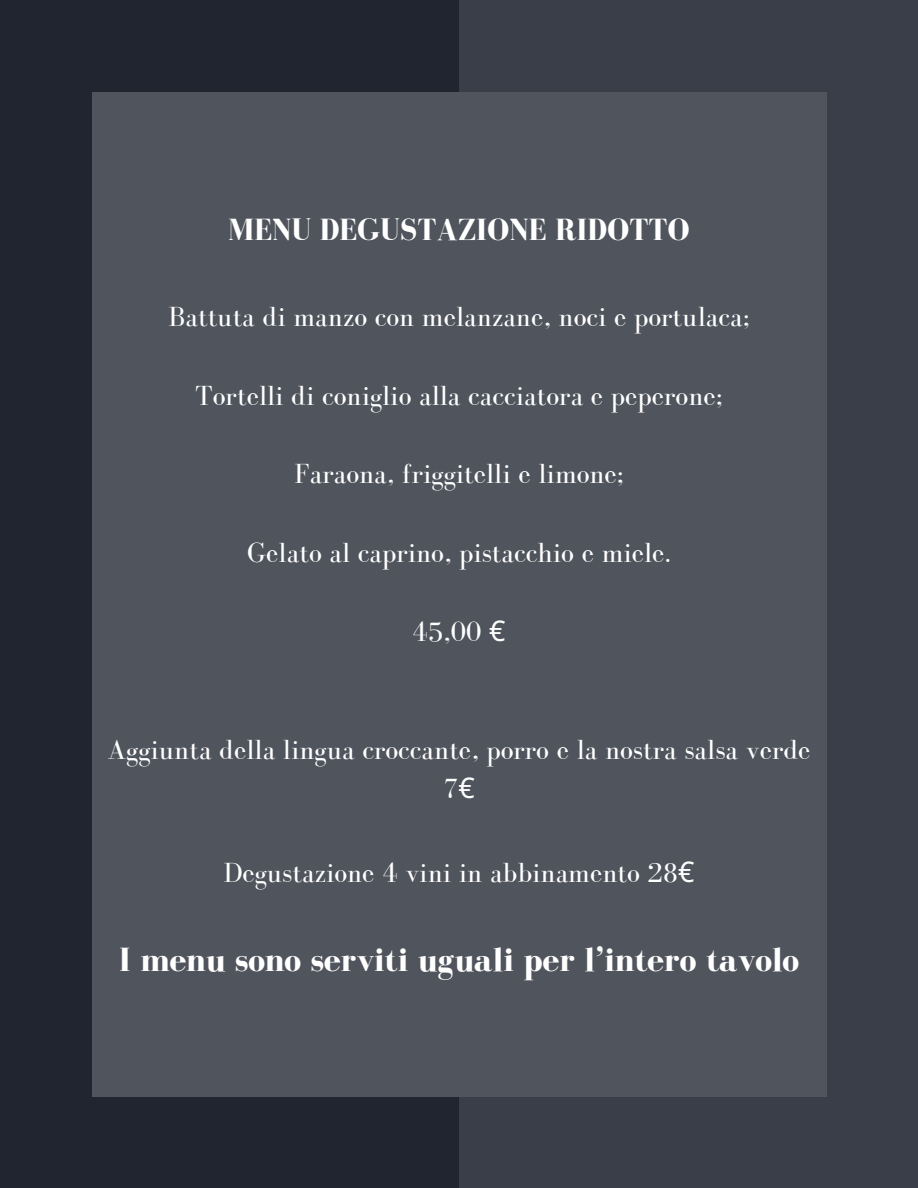
<style>
.page{position:relative;width:918px;height:1188px;background:#212530}
.page>*{position:absolute;margin:0;border:0;box-sizing:border-box;transform-origin:0 0}
.t1{font:700 34.5px "Bodoni FLF";color:#fff}
.t2{font:700 31.5px "Bodoni FLF";color:#fff}
.t3{font:28.5px/39.3px "Bodoni FLF";color:#fff;text-align:center}
.s1{font-family:"Noto Sans"}
</style>
<div class="page">
<div style="left:459px;top:0;width:459px;height:1188px;background:#3a3e48"></div>
<div style="left:92px;top:92px;width:734px;height:1004px;background:#50545d"></div>
<p class="t2" style="left:228px;top:213px;width:463px">MENU DEGUSTAZIONE RIDOTTO</p>
<p class="t3" style="left:168px;top:297px;width:583px">Battuta di manzo con melanzane, noci e portulaca;</p>
<p class="t3" style="left:195px;top:375px;width:529px">Tortelli di coniglio alla cacciatora e peperone;</p>
<p class="t3" style="left:294px;top:454px;width:331px">Faraona, friggitelli e limone;</p>
<p class="t3" style="left:247px;top:533px;width:425px">Gelato al caprino, pistacchio e miele.</p>
<p class="t3" style="left:413px;top:612px;width:94px">45,00 <span class="s1">€</span></p>
<p class="t3" style="left:107px;top:730px;width:705px">Aggiunta della lingua croccante, porro e la nostra salsa verde<br>7<span class="s1">€</span></p>
<p class="t3" style="left:223px;top:852px;width:473px">Degustazione 4 vini in abbinamento 28<span class="s1">€</span></p>
<p class="t1" style="left:119px;top:940px;width:682px">I menu sono serviti uguali per l’intero tavolo</p>
</div>
